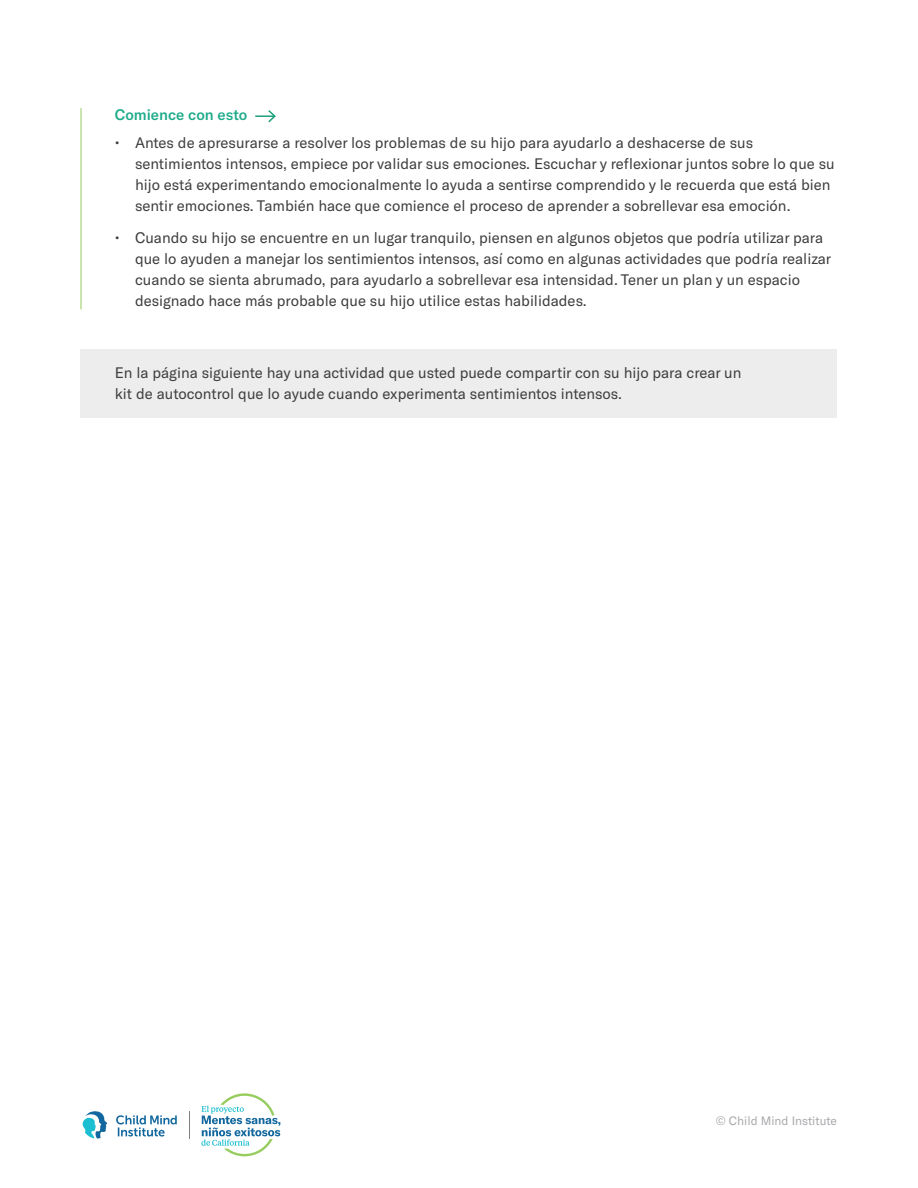
<style>
.page{position:relative;width:918px;height:1188px;background:#fff}
.page>*{position:absolute;margin:0;border:0;box-sizing:border-box;transform-origin:0 0}
.t1{font:15px/21px "GT America";color:#3e3e3f}
.t2{font:500 15px "GT America";color:#1daa8a}
.t3{font:12px "GT America";color:#a8a9ad}
</style>
<div class="page">
<div style="left:81px;top:349px;width:756px;height:69px;background:#ededed"></div>
<hr style="left:81px;top:108px;width:1px;height:202px;background:#98cc5e">
<hr style="left:255px;top:115px;width:20px;height:2px;background:#1da17d">
<svg style="left:267px;top:110px;width:9px;height:13px"></svg>
<svg style="left:116px;top:1115px;width:61px;height:22px"></svg>
<svg style="left:82px;top:1111px;width:26px;height:28px"></svg>
<svg style="left:201px;top:1093px;width:79px;height:63px"></svg>
<svg style="left:189px;top:1111px;width:1px;height:28px"></svg>
<p class="t2" style="left:115px;top:105px;width:134px">Comience con esto</p>
<p class="t1" style="left:135px;top:132px;width:701px;text-indent:-20px">• Antes de apresurarse a resolver los problemas de su hijo para ayudarlo a deshacerse de sus sentimientos intensos, empiece por validar sus emociones. Escuchar y reflexionar juntos sobre lo que su hijo está experimentando emocionalmente lo ayuda a sentirse comprendido y le recuerda que está bien sentir emociones. También hace que comience el proceso de aprender a sobrellevar esa emoción.</p>
<p class="t1" style="left:135px;top:228px;width:698px;text-indent:-20px">• Cuando su hijo se encuentre en un lugar tranquilo, piensen en algunos objetos que podría utilizar para que lo ayuden a manejar los sentimientos intensos, así como en algunas actividades que podría realizar cuando se sienta abrumado, para ayudarlo a sobrellevar esa intensidad. Tener un plan y un espacio designado hace más probable que su hijo utilice estas habilidades.</p>
<p class="t1" style="left:115px;top:362px;width:628px">En la página siguiente hay una actividad que usted puede compartir con su hijo para crear un kit de autocontrol que lo ayude cuando experimenta sentimientos intensos.</p>
<p class="t3" style="left:716px;top:1114px;width:123px">© Child Mind Institute</p>
</div>
